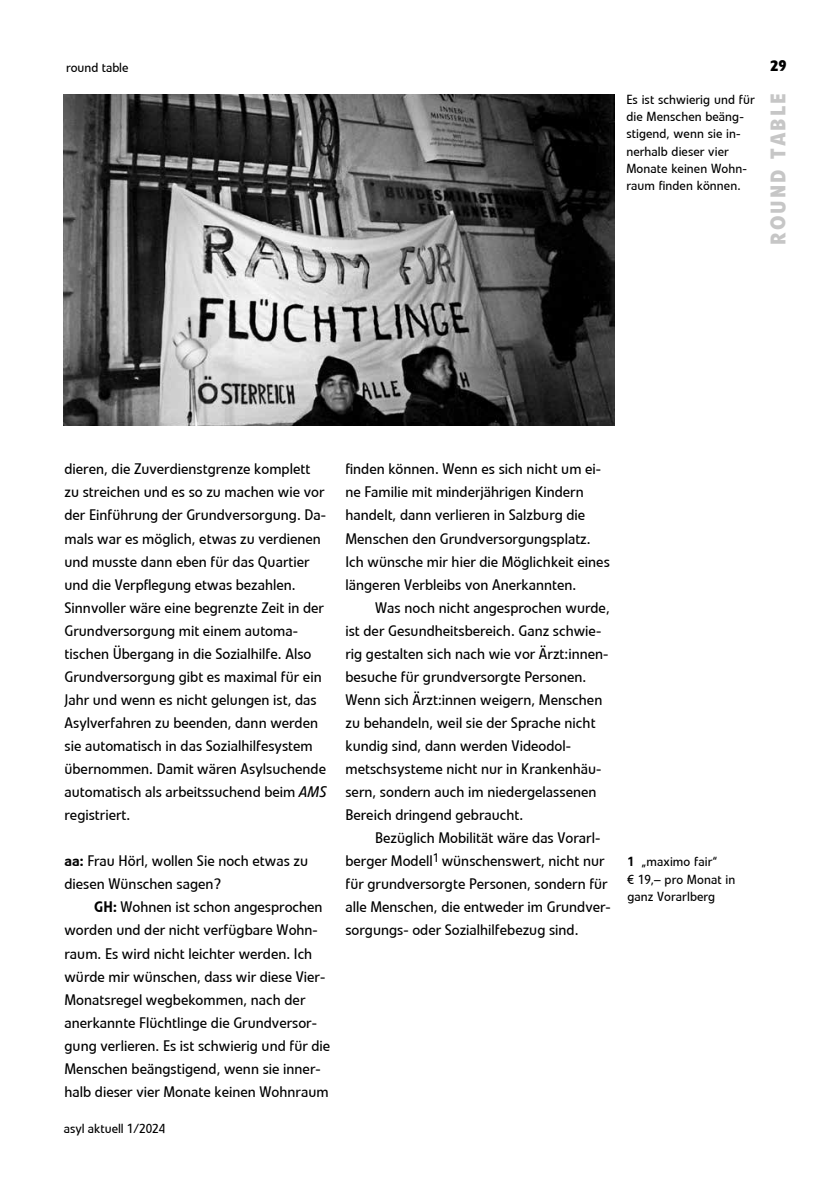
<style>
.page{position:relative;width:819px;height:1191px;background:#fff}
.page>*{position:absolute;margin:0;border:0;box-sizing:border-box;transform-origin:0 0}
.t1{font:700 21px "Linotype Veto";letter-spacing:.1em;color:#c6c6c6}
.t2{font:15.22px/23.1px "Linotype Veto";color:#000}
.t3{font:700 15.22px "Linotype Veto";color:#000}
.t4{font:13.12px/17.2px "Linotype Veto";letter-spacing:.005em;color:#000}
.s1{font-style:italic}
.s2{font-weight:500}
</style>
<div class="page">
<img style="left:63px;top:95px;width:551px;height:330px">
<p class="t4" style="left:66px;top:59px;width:64px">round table</p>
<p class="t4" style="left:626px;top:91px;width:130px">Es ist schwierig und für die Menschen beäng&shy;stigend, wenn sie in&shy;nerhalb dieser vier<br>Monate keinen Wohn&shy;raum finden können.</p>
<p class="t3" style="left:770px;top:56px;width:18px">29</p>
<h1 class="t1" style="left:765px;top:245px;width:153px;rotate:-90deg">ROUND TABLE</h1>
<p class="t2" style="left:64px;top:457px;width:264px">dieren, die Zuverdienstgrenze komplett zu streichen und es so zu machen wie vor der Einführung der Grundversorgung. Da&shy;mals war es möglich, etwas zu verdienen und musste dann eben für das Quartier und die Verpflegung etwas bezahlen.<br>Sinnvoller wäre eine begrenzte Zeit in der Grundversorgung mit einem automa&shy;tischen Übergang in die Sozialhilfe. Also Grundversorgung gibt es maximal für ein Jahr und wenn es nicht gelungen ist, das Asylverfahren zu beenden, dann werden sie automatisch in das Sozialhilfesystem übernommen. Damit wären Asylsuchende automatisch als arbeitssuchend beim <span class="s1">AMS </span>registriert.</p>
<p class="t2" style="left:64px;top:849px;width:245px"><span class="s2">aa:</span> Frau Hörl, wollen Sie noch etwas zu diesen Wünschen sagen?</p>
<p class="t2" style="left:64px;top:895px;width:267px;text-indent:30px"><span class="s2">GH:</span> Wohnen ist schon angesprochen worden und der nicht verfügbare Wohn&shy;raum. Es wird nicht leichter werden. Ich würde mir wünschen, dass wir diese Vier-Monatsregel wegbekommen, nach der anerkannte Flüchtlinge die Grundversor&shy;gung verlieren. Es ist schwierig und für die Menschen beängstigend, wenn sie inner&shy;halb dieser vier Monate keinen Wohnraum</p>
<p class="t4" style="left:64px;top:1120px;width:103px">asyl aktuell 1/2024</p>
<p class="t2" style="left:345px;top:457px;width:266px">finden können. Wenn es sich nicht um ei&shy;ne Familie mit minderjährigen Kindern handelt, dann verlieren in Salzburg die Menschen den Grundversorgungsplatz.<br>Ich wünsche mir hier die Möglichkeit eines längeren Verbleibs von Anerkannten.</p>
<p class="t2" style="left:345px;top:596px;width:266px;text-indent:30px">Was noch nicht angesprochen wurde, ist der Gesundheitsbereich. Ganz schwie&shy;rig gestalten sich nach wie vor Ärzt:innen&shy;besuche für grundversorgte Personen.<br>Wenn sich Ärzt:innen weigern, Menschen zu behandeln, weil sie der Sprache nicht kundig sind, dann werden Videodol&shy;metschsysteme nicht nur in Krankenhäu&shy;sern, sondern auch im niedergelassenen Bereich dringend gebraucht.</p>
<p class="t2" style="left:345px;top:826px;width:267px;text-indent:30px">Bezüglich Mobilität wäre das Vorarl&shy;berger Modell<sup>1</sup> wünschenswert, nicht nur für grundversorgte Personen, sondern für alle Menschen, die entweder im Grundver&shy;sorgungs- oder Sozialhilfebezug sind.</p>
<p class="t4" style="left:627px;top:853px;width:109px"><span class="s2">1</span> „maximo fair“<br>€ 19,– pro Monat in ganz Vorarlberg</p>
</div>
